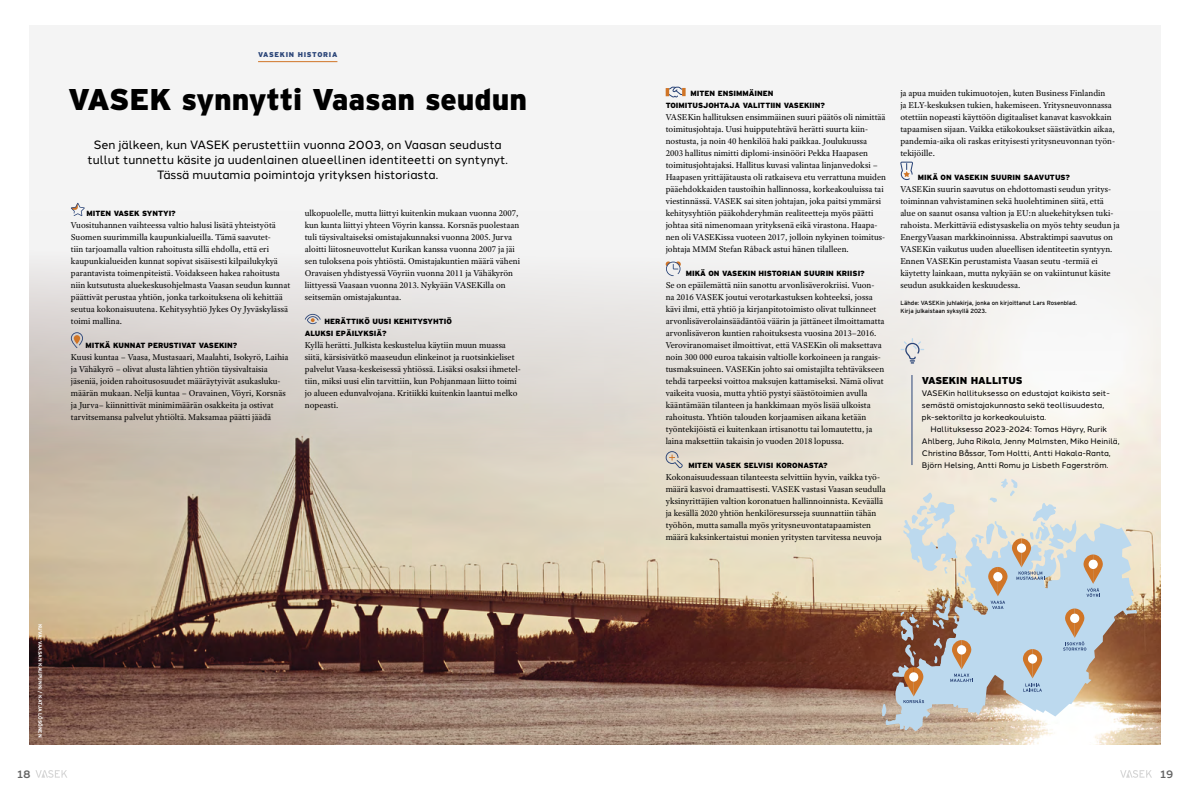
<style>
.page{position:relative;width:1191px;height:794px;background:#fff}
.page>*{position:absolute;margin:0;border:0;box-sizing:border-box;transform-origin:0 0}
.t1{font:900 30px "Interstate";color:#000}
.t2{font:12px/15px "Halcom";color:#000;text-align:center}
.t3{font:500 11px "Halcom";color:#636363}
.t4{font:900 10px "Interstate";color:#000}
.t5{font:9px/12px "Adobe Text Pro";color:#000}
.t6{font:8px/12px "Halcom";color:#000}
.t7{font:900 7.5px/12px "Interstate";color:#000}
.t8{font:900 7px "Interstate";letter-spacing:.1em;color:#2b4578}
.t9{font:6px/7.2px "Interstate";color:#000}
.t10{font:700 5px "Interstate";color:#fff}
</style>
<div class="page">
<div style="left:29px;top:26px;width:1131px;height:718px;background:#f4f4f4"></div>
<img style="left:29px;top:268px;width:1131px;height:476px">
<svg style="left:882px;top:703px;width:3px;height:13px"></svg>
<svg style="left:885px;top:523px;width:252px;height:208px"></svg>
<svg style="left:892px;top:478px;width:210px;height:225px"></svg>
<hr style="left:258px;top:61px;width:79px;height:1px;background:#d07527">
<svg style="left:71px;top:203px;width:14px;height:13px"></svg>
<svg style="left:71px;top:332px;width:12px;height:16px"></svg>
<svg style="left:305px;top:314px;width:16px;height:10px"></svg>
<svg style="left:665px;top:87px;width:20px;height:10px"></svg>
<svg style="left:665px;top:261px;width:16px;height:15px"></svg>
<svg style="left:665px;top:451px;width:17px;height:17px"></svg>
<svg style="left:900px;top:162px;width:13px;height:18px"></svg>
<hr style="left:911px;top:375px;width:1px;height:90px;background:#2b4578">
<svg style="left:900px;top:338px;width:24px;height:25px"></svg>
<svg style="left:35px;top:770px;width:32px;height:8px"></svg>
<svg style="left:1120px;top:770px;width:32px;height:8px"></svg>
<p class="t8" style="left:258px;top:50px;width:81px">VASEKIN HISTORIA</p>
<h1 class="t1" style="left:68px;top:82px;width:460px">VASEK synnytti Vaasan seudun</h1>
<h2 class="t2" style="left:87px;top:136px;width:422px">Sen jälkeen, kun VASEK perustettiin vuonna 2003, on Vaasan seudusta tullut tunnettu käsite ja uudenlainen alueellinen identiteetti on syntynyt.<br>Tässä muutamia poimintoja yrityksen historiasta.</h2>
<p class="t7" style="left:87px;top:207px;width:91px">MITEN VASEK SYNTYI?</p>
<p class="t5" style="left:71px;top:219px;width:221px">Vuosituhannen vaihteessa valtio halusi lisätä yhteistyötä Suomen suurimmilla kaupunkialueilla. Tämä saavutet-<br>tiin tarjoamalla valtion rahoitusta sillä ehdolla, että eri kaupunkialueiden kunnat sopivat sisäisesti kilpailukykyä parantavista toimenpiteistä. Voidakseen hakea rahoitusta niin kutsutusta aluekeskusohjelmasta Vaasan seudun kunnat päättivät perustaa yhtiön, jonka tarkoituksena oli kehittää seutua kokonaisuutena. Kehitysyhtiö Jykes Oy Jyväskylässä toimi mallina.</p>
<p class="t7" style="left:85px;top:339px;width:153px">MITKÄ KUNNAT PERUSTIVAT VASEKIN?</p>
<p class="t5" style="left:71px;top:351px;width:219px">Kuusi kuntaa – Vaasa, Mustasaari, Maalahti, Isokyrö, Laihia ja Vähäkyrö – olivat alusta lähtien yhtiön täysivaltaisia jäseniä, joiden rahoitusosuudet määräytyivät asukasluku&shy;määrän mukaan. Neljä kuntaa – Oravainen, Vöyri, Korsnäs ja Jurva– kiinnittivät minimimäärän osakkeita ja ostivat tarvitsemansa palvelut yhtiöltä. Maksamaa päätti jäädä</p>
<p class="t5" style="left:305px;top:207px;width:217px">ulkopuolelle, mutta liittyi kuitenkin mukaan vuonna 2007, kun kunta liittyi yhteen Vöyrin kanssa. Korsnäs puolestaan tuli täysivaltaiseksi omistajakunnaksi vuonna 2005. Jurva aloitti liitosneuvottelut Kurikan kanssa vuonna 2007 ja jäi sen tuloksena pois yhtiöstä. Omistajakuntien määrä väheni Oravaisen yhdistyessä Vöyriin vuonna 2011 ja Vähäkyrön liittyessä Vaasaan vuonna 2013. Nykyään VASEKilla on seitsemän omistajakuntaa.</p>
<p class="t7" style="left:305px;top:315px;width:149px;text-indent:20px">HERÄTTIKÖ UUSI KEHITYSYHTIÖ<br>ALUKSI EPÄILYKSIÄ?</p>
<p class="t5" style="left:305px;top:339px;width:217px">Kyllä herätti. Julkista keskustelua käytiin muun muassa siitä, kärsisivätkö maaseudun elinkeinot ja ruotsinkieliset palvelut Vaasa-keskeisessä yhtiössä. Lisäksi osaksi ihmetel&shy;tiin, miksi uusi elin tarvittiin, kun Pohjanmaan liitto toimi jo alueen edunvalvojana. Kritiikki kuitenkin laantui melko nopeasti.</p>
<p class="t10" style="left:43px;top:624px;width:115px;rotate:90deg">KUVA: VAASAN KAUPUNKI / KATJA LÖSÖNEN</p>
<p class="t7" style="left:665px;top:87px;width:161px;text-indent:25px">MITEN ENSIMMÄINEN<br>TOIMITUSJOHTAJA VALITTIIN VASEKIIN?</p>
<p class="t5" style="left:665px;top:111px;width:222px">VASEKin hallituksen ensimmäinen suuri päätös oli nimittää toimitusjohtaja. Uusi huipputehtävä herätti suurta kiin&shy;nostusta, ja noin 40 henkilöä haki paikkaa. Joulukuussa 2003 hallitus nimitti diplomi-insinööri Pekka Haapasen toimitusjohtajaksi. Hallitus kuvasi valintaa linjanvedoksi – Haapasen yrittäjätausta oli ratkaiseva etu verrattuna muiden pääehdokkaiden taustoihin hallinnossa, korkeakouluissa tai viestinnässä. VASEK sai siten johtajan, joka paitsi ymmärsi kehitysyhtiön pääkohderyhmän realiteetteja myös päätti johtaa sitä nimenomaan yrityksenä eikä virastona. Haapa&shy;nen oli VASEKissa vuoteen 2017, jolloin nykyinen toimitus&shy;johtaja MMM Stefan Råback astui hänen tilalleen.</p>
<p class="t7" style="left:686px;top:267px;width:180px">MIKÄ ON VASEKIN HISTORIAN SUURIN KRIISI?</p>
<p class="t5" style="left:665px;top:279px;width:220px">Se on epäilemättä niin sanottu arvonlisäverokriisi. Vuon&shy;na 2016 VASEK joutui verotarkastuksen kohteeksi, jossa kävi ilmi, että yhtiö ja kirjanpitotoimisto olivat tulkinneet arvonlisäverolainsäädäntöä väärin ja jättäneet ilmoittamatta arvonlisäveron kuntien rahoituksesta vuosina 2013–2016.<br>Veroviranomaiset ilmoittivat, että VASEKin oli maksettava noin 300 000 euroa takaisin valtiolle korkoineen ja rangais&shy;tusmaksuineen. VASEKin johto sai omistajilta tehtäväkseen tehdä tarpeeksi voittoa maksujen kattamiseksi. Nämä olivat vaikeita vuosia, mutta yhtiö pystyi säästötoimien avulla kääntämään tilanteen ja hankkimaan myös lisää ulkoista rahoitusta. Yhtiön talouden korjaamisen aikana ketään työntekijöistä ei kuitenkaan irtisanottu tai lomautettu, ja laina maksettiin takaisin jo vuoden 2018 lopussa.</p>
<p class="t7" style="left:688px;top:459px;width:141px">MITEN VASEK SELVISI KORONASTA?</p>
<p class="t5" style="left:665px;top:471px;width:222px">Kokonaisuudessaan tilanteesta selvittiin hyvin, vaikka työ&shy;määrä kasvoi dramaattisesti. VASEK vastasi Vaasan seudulla yksinyrittäjien valtion koronatuen hallinnoinnista. Keväällä ja kesällä 2020 yhtiön henkilöresursseja suunnattiin tähän työhön, mutta samalla myös yritysneuvontatapaamisten määrä kaksinkertaistui monien yritysten tarvitessa neuvoja</p>
<p class="t5" style="left:900px;top:87px;width:216px">ja apua muiden tukimuotojen, kuten Business Finlandin<br>ja ELY-keskuksen tukien, hakemiseen. Yritysneuvonnassa otettiin nopeasti käyttöön digitaaliset kanavat kasvokkain tapaamisen sijaan. Vaikka etäkokoukset säästävätkin aikaa, pandemia-aika oli raskas erityisesti yritysneuvonnan työn&shy;tekijöille.</p>
<p class="t7" style="left:918px;top:171px;width:153px">MIKÄ ON VASEKIN SUURIN SAAVUTUS?</p>
<p class="t5" style="left:900px;top:183px;width:221px">VASEKin suurin saavutus on ehdottomasti seudun yritys&shy;toiminnan vahvistaminen sekä huolehtiminen siitä, että alue on saanut osansa valtion ja EU:n aluekehityksen tuki&shy;rahoista. Merkittäviä edistysaskelia on myös tehty seudun ja EnergyVaasan markkinoinnissa. Abstraktimpi saavutus on VASEKin vaikutus uuden alueellisen identiteetin syntyyn.<br>Ennen VASEKin perustamista Vaasan seutu -termiä ei käytetty lainkaan, mutta nykyään se on vakiintunut käsite seudun asukkaiden keskuudessa.</p>
<p class="t9" style="left:900px;top:300px;width:178px">Lähde: VASEKin juhlakirja, jonka on kirjoittanut Lars Rosenblad.<br>Kirja julkaistaan syksyllä 2023.</p>
<p class="t4" style="left:922px;top:375px;width:102px">VASEKIN HALLITUS</p>
<p class="t6" style="left:922px;top:386px;width:189px">VASEKin hallituksessa on edustajat kaikista seit&shy;semästä omistajakunnasta sekä teollisuudesta, pk-sektorilta ja korkeakouluista.</p>
<p class="t6" style="left:922px;top:422px;width:199px;text-indent:9px">Hallituksessa 2023-2024: Tomas Häyry, Rurik Ahlberg, Juha Rikala, Jenny Malmsten, Miko Heinilä, Christina Båssar, Tom Holtti, Antti Hakala-Ranta, Björn Helsing, Antti Romu ja Lisbeth Fagerström.</p>
<p class="t3" style="left:17px;top:765px;width:15px">18</p>
<p class="t3" style="left:1160px;top:765px;width:14px">19</p>
</div>
